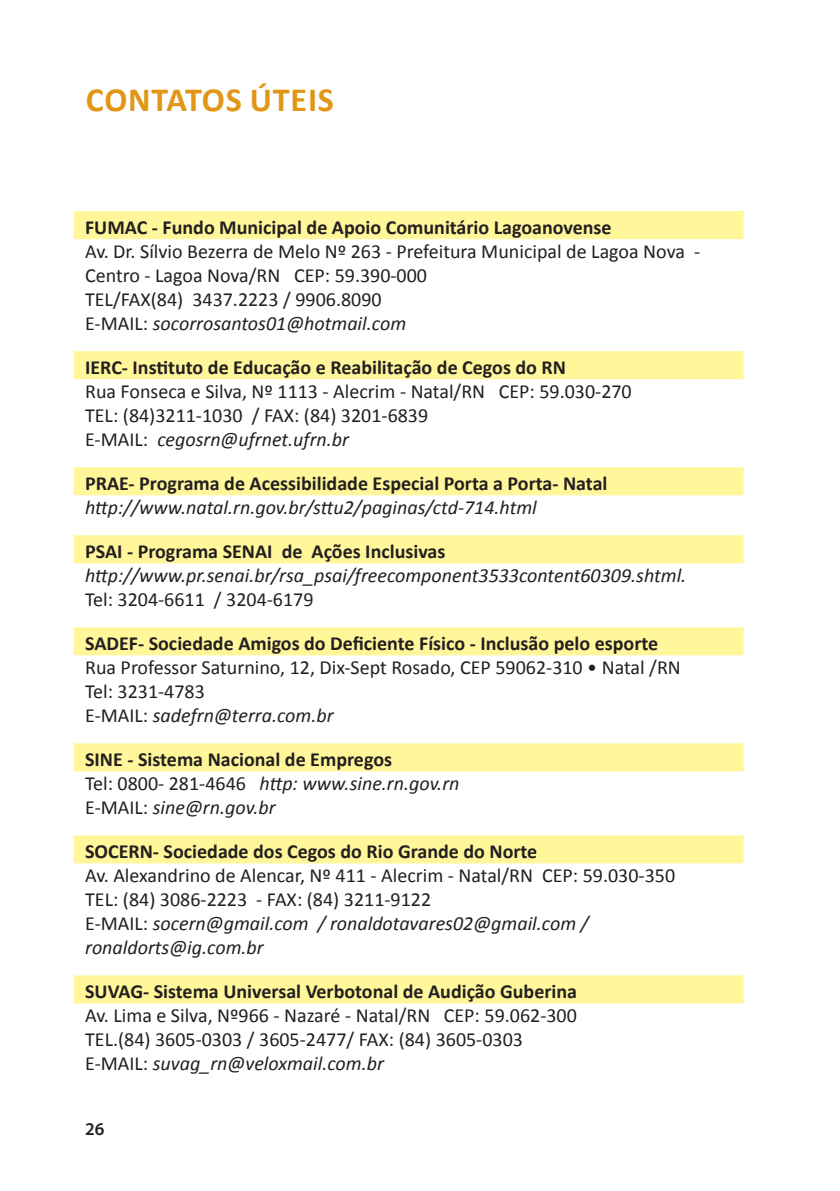
<style>
.page{position:relative;width:840px;height:1191px;background:#fff}
.page>*{position:absolute;margin:0;border:0;box-sizing:border-box;transform-origin:0 0}
.t1{font:700 34px "Calibri";color:#e29616}
.t2{font:20px/24px "Calibri";color:#231f20}
.t3{font:700 20px "Calibri";color:#231f20}
.t4{font:italic 20px/24px "Calibri";color:#231f20}
.t5{font:600 18px "Myriad Pro";color:#231f20}
.s1{font-style:italic}
.s2{font-weight:700;font-style:normal}
.s3{font-style:normal}
</style>
<div class="page">
<div style="left:74px;top:211px;width:669px;height:28px;background:#fff79a"></div>
<div style="left:74px;top:351px;width:669px;height:28px;background:#fff79a"></div>
<div style="left:74px;top:467px;width:669px;height:28px;background:#fff79a"></div>
<div style="left:74px;top:535px;width:669px;height:28px;background:#fff79a"></div>
<div style="left:74px;top:627px;width:669px;height:28px;background:#fff79a"></div>
<div style="left:74px;top:743px;width:669px;height:28px;background:#fff79a"></div>
<div style="left:74px;top:835px;width:669px;height:28px;background:#fff79a"></div>
<div style="left:74px;top:975px;width:669px;height:28px;background:#fff79a"></div>
<h1 class="t1" style="left:86px;top:78px;width:21px">contatos</h1>
<h1 class="t1" style="left:250px;top:78px;width:39px">úteis</h1>
<p class="t3" style="left:85px;top:214px;width:527px">FUMAC - Fundo Municipal de Apoio Comunitário Lagoanovense</p>
<p class="t2" style="left:85px;top:239px;width:616px">Av. Dr. Sílvio Bezerra de Melo Nº 263 - Prefeitura Municipal de Lagoa Nova - Centro - Lagoa Nova/RN CEP: 59.390-000<br>TEL/FAX(84) 3437.2223 / 9906.8090<br>E-MAIL: <span class="s1">socorrosantos01@hotmail.com</span></p>
<p class="t3" style="left:85px;top:354px;width:482px">IERC- Instituto de Educação e Reabilitação de Cegos do RN</p>
<p class="t2" style="left:85px;top:379px;width:548px">Rua Fonseca e Silva, Nº 1113 - Alecrim - Natal/RN CEP: 59.030-270<br>TEL: (84)3211-1030 / FAX: (84) 3201-6839<br>E-MAIL: <span class="s1">cegosrn@ufrnet.ufrn.br</span></p>
<p class="t3" style="left:85px;top:470px;width:523px">PRAE- Programa de Acessibilidade Especial Porta a Porta- Natal</p>
<p class="t4" style="left:85px;top:494px;width:453px">http://www.natal.rn.gov.br/sttu2/paginas/ctd-714.html</p>
<p class="t3" style="left:85px;top:538px;width:361px">PSAI - Programa SENAI de Ações Inclusivas</p>
<p class="t4" style="left:85px;top:562px;width:602px">http://www.pr.senai.br/rsa_psai/freecomponent3533content60309.shtml.</p>
<p class="t2" style="left:85px;top:587px;width:230px">Tel: 3204-6611 / 3204-6179</p>
<p class="t3" style="left:85px;top:630px;width:574px">SADEF- Sociedade Amigos do Deficiente Físico - Inclusão pelo esporte</p>
<p class="t2" style="left:85px;top:655px;width:596px">Rua Professor Saturnino, 12, Dix-Sept Rosado, CEP 59062-310 • Natal /RN<br>Tel: 3231-4783<br>E-MAIL: <span class="s1">sadefrn@terra.com.br</span></p>
<p class="t4" style="left:85px;top:746px;width:375px"><span class="s2">SINE - Sistema Nacional de Empregos<br></span><span class="s3">Tel: 0800- 281-4646</span> http: www.sine.rn.gov.rn<br><span class="s3">E-MAIL:</span> sine@rn.gov.br</p>
<p class="t3" style="left:85px;top:838px;width:453px">SOCERN- Sociedade dos Cegos do Rio Grande do Norte</p>
<p class="t2" style="left:85px;top:863px;width:591px">Av. Alexandrino de Alencar, Nº 411 - Alecrim - Natal/RN CEP: 59.030-350<br>TEL: (84) 3086-2223 - FAX: (84) 3211-9122<br>E-MAIL: <span class="s1">socern@gmail.com / ronaldotavares02@gmail.com / ronaldorts@ig.com.br</span></p>
<p class="t3" style="left:85px;top:978px;width:493px">SUVAG- Sistema Universal Verbotonal de Audição Guberina</p>
<p class="t2" style="left:85px;top:1003px;width:493px">Av. Lima e Silva, Nº966 - Nazaré - Natal/RN CEP: 59.062-300<br>TEL.(84) 3605-0303 / 3605-2477/ FAX: (84) 3605-0303<br>E-MAIL: <span class="s1">suvag_rn@veloxmail.com.br</span></p>
<p class="t5" style="left:85px;top:1117px;width:21px">26</p>
</div>
